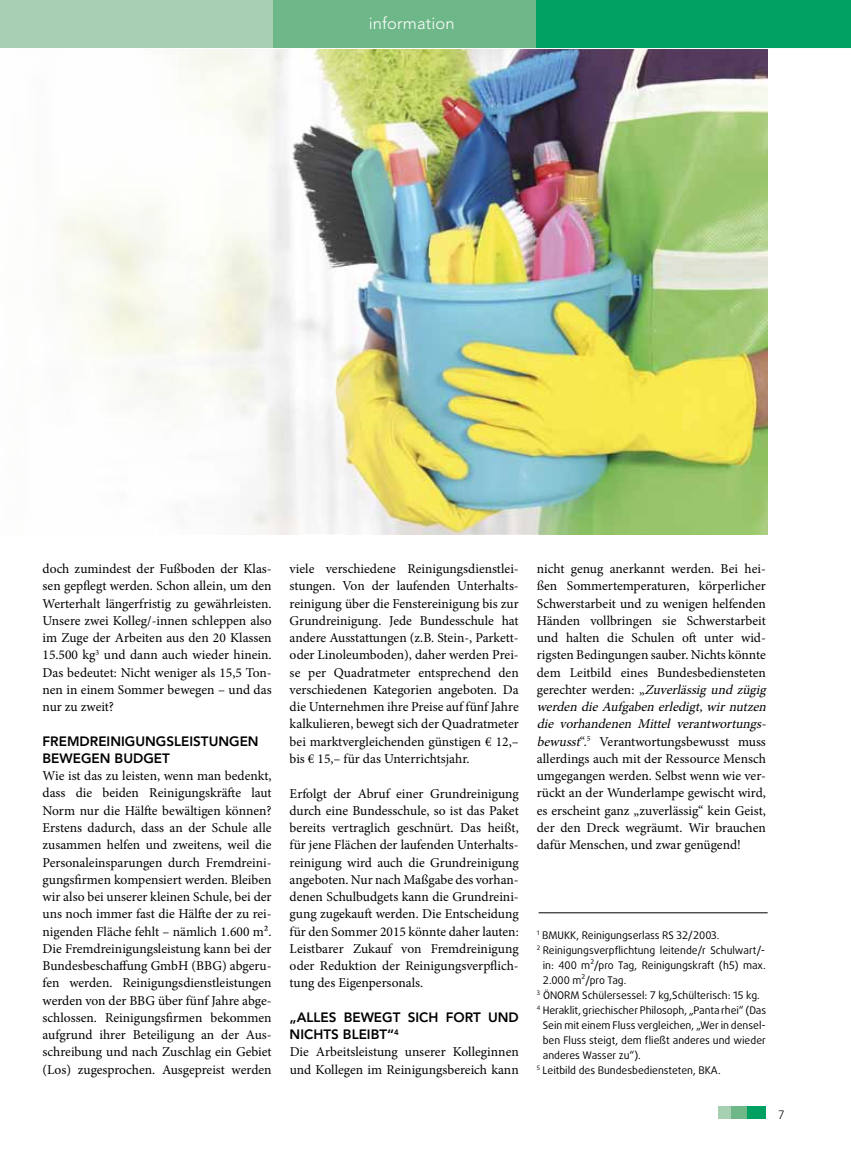
<style>
.page{position:relative;width:851px;height:1149px;background:#fff}
.page>*{position:absolute;margin:0;border:0;box-sizing:border-box;transform-origin:0 0}
.t1{font:300 16.5px "Avenir";letter-spacing:.01em;color:#fff}
.t2{font:13.5px/17.2px "Minion Pro";color:#000;text-align:justify}
.t3{font:800 13.5px/17.2px "Avenir";color:#000}
.t4{font:300 12px "Avenir";color:#000}
.t5{font:10.5px "Daxline Pro";color:#000}
.s1{font-style:italic}
</style>
<div class="page">
<img style="left:58px;top:49px;width:709px;height:485px">
<div style="left:272px;top:0;width:264px;height:48px;background:#6eb788"></div>
<div style="left:746px;top:1106px;width:19px;height:12px;background:#00a063"></div>
<div style="left:730px;top:1106px;width:16px;height:12px;background:#6eb788"></div>
<div style="left:718px;top:1106px;width:12px;height:12px;background:#a6d0b1"></div>
<div style="left:536px;top:0;width:314px;height:49px;background:#00a063"></div>
<div style="left:0;top:0;width:272px;height:48px;background:#a6d0b1"></div>
<hr style="left:0;top:48px;width:850px;height:1px;background:#fff">
<hr style="left:538px;top:912px;width:229px;height:1px;background:#000">
<p class="t1" style="left:368px;top:14px;width:88px">information</p>
<p class="t2" style="left:43px;top:560px;width:230px">doch zumindest der Fußboden der Klas&shy;sen gepflegt werden. Schon allein, um den Werterhalt längerfristig zu gewährleisten.<br>Unsere zwei Kolleg/-innen schleppen also im Zuge der Arbeiten aus den 20 Klassen 15.500 kg<sup>3</sup> und dann auch wieder hinein.<br>Das bedeutet: Nicht weniger als 15,5 Ton&shy;nen in einem Sommer bewegen – und das nur zu zweit?</p>
<p class="t3" style="left:43px;top:732px;width:217px">FREMDREINIGUNGSLEISTUNGEN<br>BEWEGEN BUDGET</p>
<p class="t2" style="left:43px;top:767px;width:230px">Wie ist das zu leisten, wenn man bedenkt, dass die beiden Reinigungskräfte laut Norm nur die Hälfte bewältigen können?<br>Erstens dadurch, dass an der Schule alle zusammen helfen und zweitens, weil die Personaleinsparungen durch Fremdreini&shy;gungsfirmen kompensiert werden. Bleiben wir also bei unserer kleinen Schule, bei der uns noch immer fast die Hälfte der zu rei&shy;nigenden Fläche fehlt – nämlich 1.600 m².<br>Die Fremdreinigungsleistung kann bei der Bundesbeschaffung GmbH (BBG) abgeru&shy;fen werden. Reinigungsdienstleistungen werden von der BBG über fünf Jahre abge&shy;schlossen. Reinigungsfirmen bekommen aufgrund ihrer Beteiligung an der Aus&shy;schreibung und nach Zuschlag ein Gebiet (Los) zugesprochen. Ausgepreist werden</p>
<p class="t2" style="left:289px;top:560px;width:230px">viele verschiedene Reinigungsdienstlei&shy;stungen. Von der laufenden Unterhalts&shy;reinigung über die Fenstereinigung bis zur Grundreinigung. Jede Bundesschule hat andere Ausstattungen (z.B. Stein-, Parkett&shy;oder Linoleumboden), daher werden Prei&shy;se per Quadratmeter entsprechend den verschiedenen Kategorien angeboten. Da die Unternehmen ihre Preise auf fünf Jahre kalkulieren, bewegt sich der Quadratmeter bei marktvergleichenden günstigen € 12,– bis € 15,– für das Unterrichtsjahr.</p>
<p class="t2" style="left:289px;top:784px;width:230px">Erfolgt der Abruf einer Grundreinigung durch eine Bundesschule, so ist das Paket bereits vertraglich geschnürt. Das heißt, für jene Flächen der laufenden Unterhalts&shy;reinigung wird auch die Grundreinigung angeboten. Nur nach Maßgabe des vorhan&shy;denen Schulbudgets kann die Grundreini&shy;gung zugekauft werden. Die Entscheidung für den Sommer 2015 könnte daher lauten:<br>Leistbarer Zukauf von Fremdreinigung oder Reduktion der Reinigungsverpflich&shy;tung des Eigenpersonals.</p>
<p class="t3" style="left:289px;top:1008px;width:230px">„ALLES BEWEGT SICH FORT UND<br>NICHTS BLEIBT“<sup>4</sup></p>
<p class="t2" style="left:289px;top:1043px;width:230px">Die Arbeitsleistung unserer Kolleginnen und Kollegen im Reinigungsbereich kann</p>
<p class="t2" style="left:536px;top:560px;width:234px;text-align:left">nicht genug anerkannt werden. Bei hei&shy;ßen Sommertemperaturen, körperlicher Schwerstarbeit und zu wenigen helfenden Händen vollbringen sie Schwerstarbeit und halten die Schulen oft unter wid&shy;rigsten Bedingungen sauber. Nichts könnte dem Leitbild eines Bundesbediensteten g e r e c h t e r w e r d e n : „ <span class="s1">Zuverlässigundzügig werden dieAufgaben erledigt,wirnutzen die vorhandenen Mittel verantwortungs&shy;bewusst</span>“.<sup>5</sup> Verantwortungsbewusst muss allerdings auch mit der Ressource Mensch umgegangen werden. Selbst wenn wie ver&shy;rückt an der Wunderlampe gewischt wird, es erscheint ganz „zuverlässig“ kein Geist, der den Dreck wegräumt. Wir brauchen dafür Menschen, und zwar genügend!</p>
<p class="t5" style="left:536px;top:927px;width:184px"><sup>1</sup> BMUKK, Reinigungserlass RS 32/2003.</p>
<p class="t5" style="left:536px;top:942px;width:230px"><sup>2</sup> Reinigungsverpflichtung leitende/r Schulwart/-</p>
<p class="t5" style="left:542px;top:957px;width:224px">in: 400 m²/pro Tag, Reinigungskraft (h5) max.</p>
<p class="t5" style="left:542px;top:972px;width:85px">2.000 m²/pro Tag.</p>
<p class="t5" style="left:536px;top:987px;width:224px"><sup>3</sup> ÖNORM Schülersessel: 7 kg,Schülterisch: 15 kg.</p>
<p class="t5" style="left:536px;top:1002px;width:231px"><sup>4</sup> Heraklit, griechischer Philosoph, „Panta rhei“ (Das</p>
<p class="t5" style="left:542px;top:1017px;width:224px">Sein mit einem Fluss vergleichen, „Wer in densel-</p>
<p class="t5" style="left:542px;top:1032px;width:224px">ben Fluss steigt, dem fließt anderes und wieder</p>
<p class="t5" style="left:542px;top:1047px;width:99px">anderes Wasser zu“).</p>
<p class="t5" style="left:536px;top:1062px;width:185px"><sup>5</sup> Leitbild des Bundesbediensteten, BKA.</p>
<p class="t4" style="left:778px;top:1107px;width:8px">7</p>
</div>
